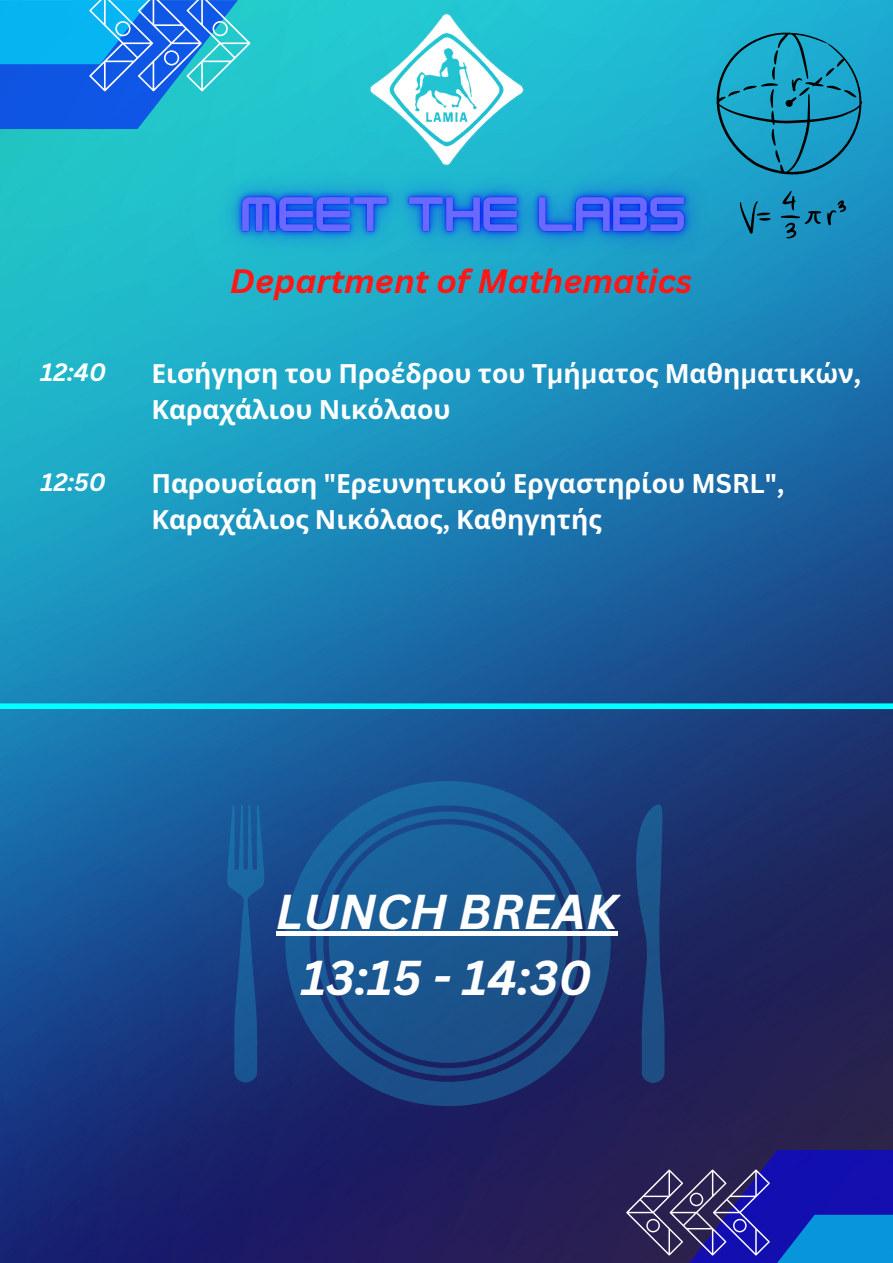
<style>
.page{position:relative;width:893px;height:1263px;background:#fff}
.page>*{position:absolute;margin:0;border:0;box-sizing:border-box;transform-origin:0 0}
.t1{font:italic 700 47.62px/66.4px "Canva Sans";color:#fff;text-align:center}
.t2{font:italic 700 32.85px "Canva Sans";color:#ff1616}
.t3{font:700 26.4px/36.6px "Noto Sans";color:#fff}
.t4{font:italic 700 24.45px "Canva Sans";color:#fff}
.s1{font-family:"Canva Sans"}
</style>
<div class="page">
<img style="left:0;top:0;width:893px;height:1263px">
<img style="left:370px;top:13px;width:153px;height:131px">
<svg style="left:0;top:0;width:250px;height:129px;background:#2091e3"></svg>
<svg style="left:626px;top:1150px;width:267px;height:113px;background:#293a99"></svg>
<div style="left:0;top:703px;width:893px;height:6px;background:#0ff"></div>
<svg style="left:285px;top:781px;width:326px;height:325px;background:#1a4381"></svg>
<svg style="left:316px;top:811px;width:264px;height:265px;background:#1a4985"></svg>
<div style="left:329px;top:824px;width:238px;height:239px;background:#1a5892;border-radius:50%"></div>
<svg style="left:227px;top:805px;width:38px;height:277px;background:#194f8f"></svg>
<svg style="left:635px;top:801px;width:30px;height:282px;background:#1c437b"></svg>
<svg style="left:716px;top:32px;width:146px;height:206px;background:#1993b8"></svg>
<div style="left:276px;top:931px;width:341px;height:5px;background:#fff"></div>
<img style="left:197px;top:144px;width:532px;height:139px">
<p class="t2" style="left:230px;top:258px;width:464px">Department of Mathematics</p>
<p class="t4" style="left:41px;top:355px;width:67px">12:40</p>
<p class="t3" style="left:151px;top:354px;width:711px">Εισήγηση του Προέδρου του Τ<span class="s1">μ</span>ή<span class="s1">μ</span>ατος Μαθη<span class="s1">μ</span>ατικών<span class="s1">,<br></span>Καραχάλιου Νικόλαου</p>
<p class="t4" style="left:41px;top:465px;width:66px">12:50</p>
<p class="t3" style="left:151px;top:464px;width:634px">Παρουσίαση <span class="s1">"</span>Ερευνητικού Εργαστηρίου <span class="s1">MSRL",<br></span>Καραχάλιος Νικόλαος<span class="s1">,</span> Καθηγητής</p>
<h1 class="t1" style="left:276px;top:877px;width:343px">LUNCH BREAK<br>13:15 - 14:30</h1>
</div>
